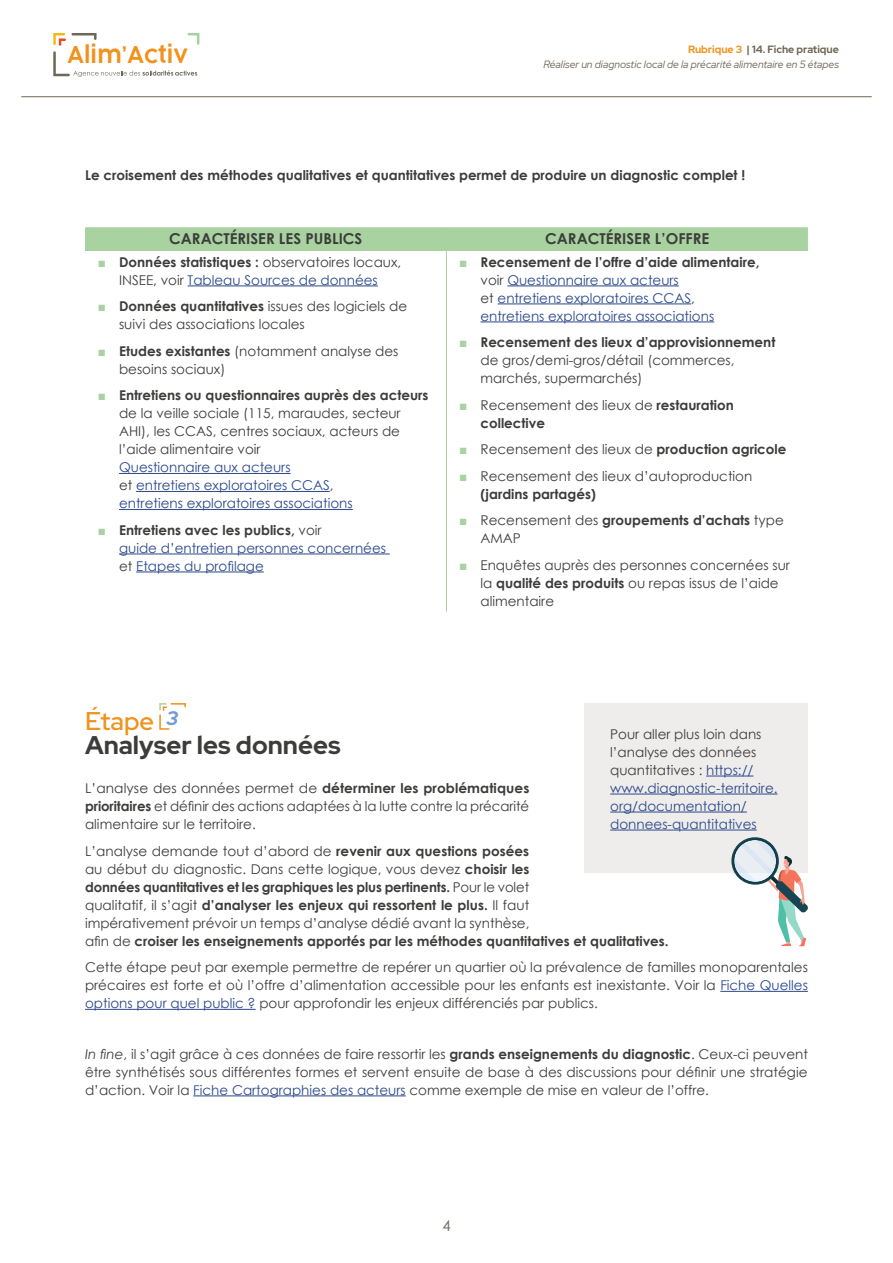
<style>
.page{position:relative;width:893px;height:1263px;background:#fff}
.page>*{position:absolute;margin:0;border:0;box-sizing:border-box;transform-origin:0 0}
.t1{font:700 25.5px/24px "Red Hat Display";color:#3c3c3b}
.t2{font:600 22.65px "COCOGOOSE";color:#f0921d}
.t3{font:700 15px "Century Gothic";color:#3c3c3b}
.t4{font:15px "Century Gothic";color:#6f6758}
.t5{font:13.5px/18px "Century Gothic";color:#3c3c3b}
.t6{font:700 13.5px/18px "Century Gothic";color:#3c3c3b}
.t7{font:13.5px/18px "Century Gothic";color:#2b488b}
.t8{font:italic 10.5px "Red Hat Display";color:#6f6758}
.t9{font:700 10.5px "Red Hat Display";color:#6f6758}
.s1{color:#f0921d}
.s2{font-family:"Arial";color:#a9d2a1}
.s3{font-weight:700}
.s4{color:#2b488b}
.s5{color:#3c3c3b}
.s6{font-weight:700;color:#3c3c3b}
.s7{font-family:"Arial";font-weight:400;color:#a9d2a1}
.s8{font-weight:400}
.s9{font-weight:500;color:#f0921d}
.s10{font-style:italic}
</style>
<div class="page">
<svg style="left:53px;top:33px;width:146px;height:44px"></svg>
<hr style="left:21px;top:96px;width:851px;height:1px;background:#6f6758">
<svg style="left:159px;top:703px;width:27px;height:27px"></svg>
<hr style="left:720px;top:991px;width:88px;height:1px;background:#2b488b">
<hr style="left:85px;top:1009px;width:171px;height:1px;background:#2b488b">
<hr style="left:193px;top:1095px;width:213px;height:1px;background:#2b488b">
<div style="left:85px;top:227px;width:723px;height:23px;background:#a9d2a1"></div>
<hr style="left:85px;top:250px;width:361px;height:1px;background:#a9d2a1">
<hr style="left:446px;top:250px;width:362px;height:1px;background:#a9d2a1">
<hr style="left:446px;top:251px;width:1px;height:361px;background:#a9d2a1">
<hr style="left:188px;top:285px;width:190px;height:1px;background:#2b488b">
<hr style="left:119px;top:473px;width:172px;height:1px;background:#2b488b">
<hr style="left:136px;top:491px;width:194px;height:1px;background:#2b488b">
<hr style="left:119px;top:509px;width:234px;height:1px;background:#2b488b">
<hr style="left:119px;top:554px;width:271px;height:1px;background:#2b488b">
<hr style="left:136px;top:572px;width:128px;height:1px;background:#2b488b">
<hr style="left:507px;top:285px;width:172px;height:1px;background:#2b488b">
<hr style="left:498px;top:303px;width:193px;height:1px;background:#2b488b">
<hr style="left:480px;top:321px;width:234px;height:1px;background:#2b488b">
<div style="left:585px;top:703px;width:223px;height:169px;background:#efedeb"></div>
<hr style="left:706px;top:776px;width:47px;height:1px;background:#2b488b">
<hr style="left:610px;top:794px;width:167px;height:1px;background:#2b488b">
<hr style="left:610px;top:812px;width:137px;height:1px;background:#2b488b">
<hr style="left:610px;top:830px;width:147px;height:1px;background:#2b488b">
<svg style="left:729px;top:837px;width:79px;height:110px"></svg>
<h2 class="t2" style="left:67px;top:39px;width:122px">Alim’Activ</h2>
<p class="t9" style="left:688px;top:42px;width:152px"><span class="s1">Rubrique 3</span> | 14. Fiche pratique</p>
<p class="t8" style="left:543px;top:57px;width:297px">Réaliser un diagnostic local de la précarité alimentaire en 5 étapes</p>
<p class="t6" style="left:85px;top:166px;width:662px">Le croisement des méthodes qualitatives et quantitatives permet de produire un diagnostic complet !</p>
<p class="t3" style="left:169px;top:228px;width:195px">CARACTÉRISER LES PUBLICS</p>
<p class="t3" style="left:545px;top:228px;width:166px">CARACTÉRISER L’OFFRE</p>
<p class="t5" style="left:98px;top:253px;width:305px;text-align:center"><span class="s2">■</span> <span class="s3">Données statistiques :</span> observatoires locaux,<br>INSEE, voir <span class="s4">Tableau Sources de données</span></p>
<p class="t5" style="left:119px;top:297px;width:290px;text-indent:-21px"><span class="s2">■</span> <span class="s3">Données quantitatives</span> issues des logiciels de suivi des associations locales</p>
<p class="t5" style="left:119px;top:341px;width:281px;text-indent:-21px"><span class="s2">■</span> <span class="s3">Etudes existantes</span> (notamment analyse des besoins sociaux)</p>
<p class="t5" style="left:119px;top:386px;width:311px;text-indent:-21px"><span class="s2">■</span> <span class="s3">Entretiens ou questionnaires auprès des acteurs </span>de la veille sociale (115, maraudes, secteur AHI), les CCAS, centres sociaux, acteurs de l’aide alimentaire voir</p>
<p class="t7" style="left:119px;top:458px;width:235px">Questionnaire aux acteurs<br><span class="s5">et</span> entretiens exploratoires CCAS<span class="s5">, </span>entretiens exploratoires associations</p>
<p class="t7" style="left:119px;top:520px;width:268px;text-indent:-21px"><span class="s2">■</span> <span class="s6">Entretiens avec les publics,</span> <span class="s5">voir<br></span>guide d’entretien personnes concernées <span class="s5">et</span> Etapes du profilage</p>
<p class="t7" style="left:480px;top:253px;width:280px;text-indent:-21px"><span class="s2">■</span> <span class="s6">Recensement de l’offre d’aide alimentaire, </span><span class="s5">voir</span> Questionnaire aux acteurs<br><span class="s5">et</span> entretiens exploratoires CCAS<span class="s5">, </span>entretiens exploratoires associations</p>
<p class="t5" style="left:480px;top:333px;width:296px;text-indent:-21px"><span class="s2">■</span> <span class="s3">Recensement des lieux d’approvisionnement </span>de gros/demi-gros/détail (commerces, marchés, supermarchés)</p>
<p class="t6" style="left:480px;top:395px;width:255px;text-indent:-21px"><span class="s7">■</span> <span class="s8">Recensement des lieux de</span> restauration collective</p>
<p class="t5" style="left:459px;top:440px;width:329px"><span class="s2">■</span> Recensement des lieux de <span class="s3">production agricole</span></p>
<p class="t5" style="left:480px;top:466px;width:273px;text-indent:-21px"><span class="s2">■</span> Recensement des lieux d’autoproduction <span class="s3">(jardins partagés)</span></p>
<p class="t5" style="left:480px;top:511px;width:305px;text-indent:-21px"><span class="s2">■</span> Recensement des <span class="s3">groupements d’achats</span> type<br>AMAP</p>
<p class="t5" style="left:480px;top:555px;width:311px;text-indent:-21px"><span class="s2">■</span> Enquêtes auprès des personnes concernées sur la <span class="s3">qualité des produits</span> ou repas issus de l’aide alimentaire</p>
<h1 class="t1" style="left:85px;top:708px;width:257px"><span class="s9">Étape</span> <sup>3<br></sup>Analyser les données</h1>
<p class="t5" style="left:85px;top:779px;width:446px;text-align:justify">L’analyse des données permet de <span class="s3">déterminer les problématiques prioritaires</span> et définir des actions adaptées à la lutte contre la précarité alimentaire sur le territoire.</p>
<p class="t6" style="left:85px;top:841px;width:585px"><span class="s8">L’analyse demande tout d’abord de</span> revenir aux questions posées<br><span class="s8">au début du diagnostic. Dans cette logique, vous devez</span> choisir les<br>données quantitatives et les graphiques les plus pertinents. <span class="s8">Pour le volet<br>qualitatif, il s’agit</span> d’analyser les enjeux qui ressortent le plus. <span class="s8">Il faut<br>impérativement prévoir un temps d’analyse dédié avant la synthèse,<br>afin de</span> croiser les enseignements apportés par les méthodes quantitatives et qualitatives.</p>
<p class="t5" style="left:85px;top:958px;width:724px;text-align:justify">Cette étape peut par exemple permettre de repérer un quartier où la prévalence de familles monoparentales précaires est forte et où l’offre d’alimentation accessible pour les enfants est inexistante. Voir la <span class="s4">Fiche Quelles options pour quel public ?</span> pour approfondir les enjeux différenciés par publics.</p>
<p class="t5" style="left:85px;top:1044px;width:724px;text-align:justify"><span class="s10">In fine</span>, il s’agit grâce à ces données de faire ressortir les <span class="s3">grands enseignements du diagnostic</span>. Ceux-ci peuvent être synthétisés sous différentes formes et servent ensuite de base à des discussions pour définir une stratégie d’action. Voir la <span class="s4">Fiche Cartographies des acteurs</span> comme exemple de mise en valeur de l’offre.</p>
<p class="t7" style="left:610px;top:725px;width:169px"><span class="s5">Pour aller plus loin dans l’analyse des données quantitatives :</span> https:// www.diagnostic-territoire. org/documentation/ donnees-quantitatives</p>
<p class="t4" style="left:442px;top:1215px;width:10px">4</p>
</div>
